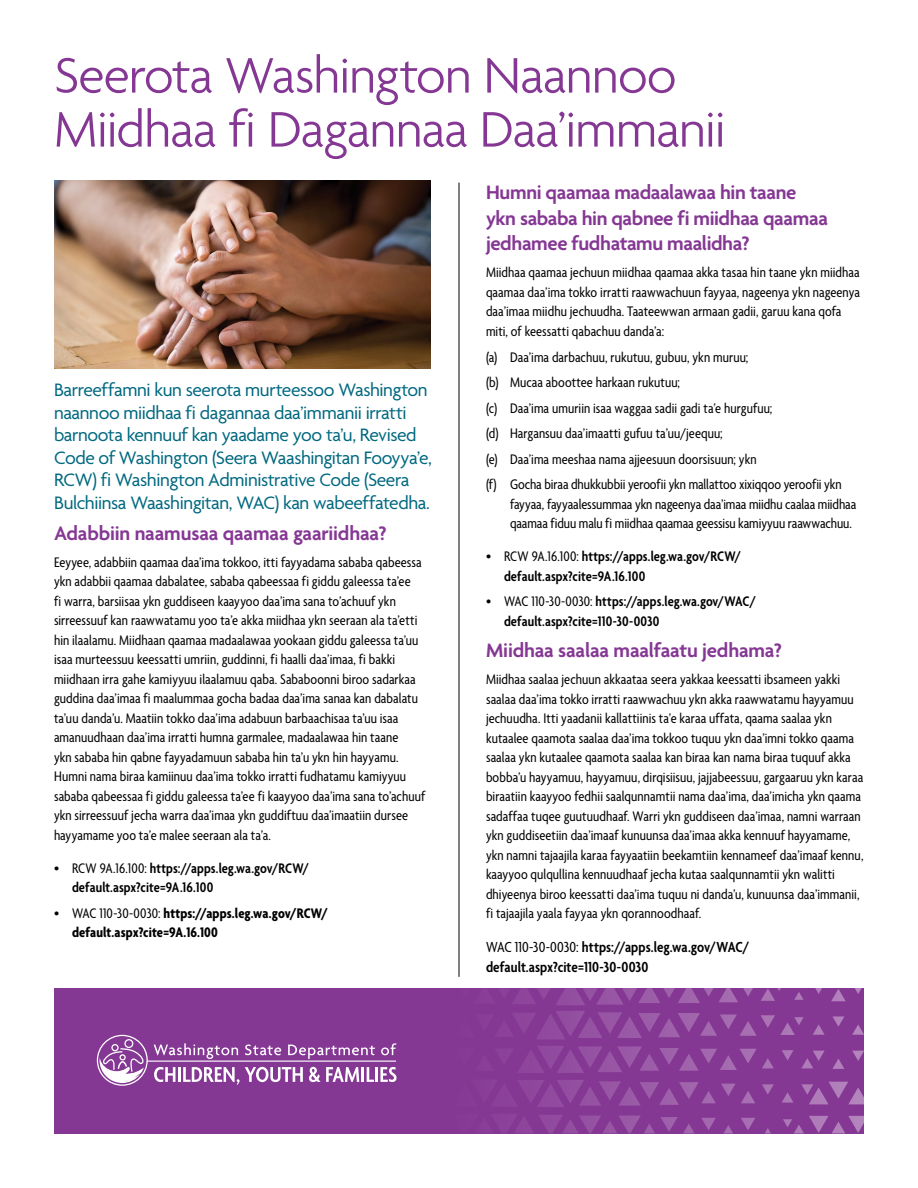
<style>
.page{position:relative;width:918px;height:1188px;background:#fff}
.page>*{position:absolute;margin:0;border:0;box-sizing:border-box;transform-origin:0 0}
.t1{font:300 54px/54px "Agenda";letter-spacing:-.02em;color:#853794}
.t2{font:600 21px/25.5px "Agenda";letter-spacing:-.015em;color:#853794}
.t3{font:19.5px/22.5px "Agenda";letter-spacing:-.02em;color:#00687f}
.t4{font:600 condensed 15.75px/20.2px "Agenda";letter-spacing:.005em;color:#000}
.t5{font:condensed 15px/19.5px "Agenda";letter-spacing:.005em;color:#000}
.t6{font:600 condensed 15px/19.5px "Agenda";letter-spacing:.005em;color:#000}
.t7{font:700 condensed 15px/19.5px "Agenda";letter-spacing:.005em;color:#000}
.s1{font-weight:400;font-size:16.5px}
.s2{font-weight:400}
</style>
<div class="page">
<div style="left:54px;top:988px;width:810px;height:145px;background:#853794"></div>
<svg style="left:661px;top:1117px;width:33px;height:16px"></svg>
<svg style="left:782px;top:1092px;width:12px;height:11px"></svg>
<svg style="left:782px;top:1050px;width:12px;height:10px"></svg>
<svg style="left:762px;top:1084px;width:12px;height:11px"></svg>
<svg style="left:765px;top:1128px;width:6px;height:5px"></svg>
<svg style="left:741px;top:1118px;width:14px;height:12px"></svg>
<svg style="left:724px;top:1125px;width:9px;height:8px"></svg>
<svg style="left:701px;top:1118px;width:15px;height:12px"></svg>
<svg style="left:507px;top:1046px;width:267px;height:27px"></svg>
<svg style="left:507px;top:988px;width:246px;height:17px"></svg>
<svg style="left:507px;top:1114px;width:148px;height:19px"></svg>
<svg style="left:507px;top:1080px;width:248px;height:27px"></svg>
<svg style="left:783px;top:1116px;width:81px;height:17px"></svg>
<svg style="left:801px;top:1082px;width:63px;height:22px"></svg>
<svg style="left:802px;top:1051px;width:22px;height:17px"></svg>
<svg style="left:852px;top:1024px;width:12px;height:11px"></svg>
<svg style="left:832px;top:1059px;width:12px;height:10px"></svg>
<svg style="left:832px;top:1016px;width:12px;height:11px"></svg>
<svg style="left:852px;top:1051px;width:12px;height:10px"></svg>
<svg style="left:813px;top:1024px;width:12px;height:11px"></svg>
<svg style="left:794px;top:992px;width:10px;height:8px"></svg>
<svg style="left:761px;top:988px;width:20px;height:13px"></svg>
<svg style="left:507px;top:1011px;width:297px;height:29px"></svg>
<svg style="left:815px;top:988px;width:7px;height:6px"></svg>
<svg style="left:831px;top:989px;width:15px;height:12px"></svg>
<svg style="left:855px;top:988px;width:7px;height:6px"></svg>
<svg style="left:154px;top:1067px;width:21px;height:15px"></svg>
<hr style="left:178px;top:1067px;width:3px;height:15px;background:#fff">
<svg style="left:183px;top:1067px;width:120px;height:18px"></svg>
<svg style="left:309px;top:1067px;width:50px;height:15px"></svg>
<hr style="left:361px;top:1067px;width:3px;height:15px;background:#fff">
<svg style="left:367px;top:1067px;width:7px;height:15px"></svg>
<hr style="left:375px;top:1067px;width:3px;height:15px;background:#fff">
<svg style="left:380px;top:1067px;width:17px;height:15px"></svg>
<hr style="left:147px;top:1061px;width:249px;height:1px;background:#fff">
<svg style="left:154px;top:1043px;width:84px;height:16px"></svg>
<svg style="left:245px;top:1044px;width:36px;height:11px"></svg>
<svg style="left:288px;top:1045px;width:87px;height:14px"></svg>
<svg style="left:381px;top:1043px;width:15px;height:12px"></svg>
<div style="left:97px;top:1035px;width:51px;height:51px;border:1px solid #fff;border-radius:50%"></div>
<div style="left:124px;top:1039px;width:9px;height:9px;border:1px solid #fff;border-radius:50%"></div>
<div style="left:111px;top:1044px;width:8px;height:7px;border:1px solid #fff;border-radius:50%"></div>
<svg style="left:100px;top:1047px;width:46px;height:36px"></svg>
<img style="left:54px;top:181px;width:376px;height:187px">
<hr style="left:459px;top:183px;width:1px;height:794px;background:#000">
<h1 class="t1" style="left:54px;top:52px;width:673px">Seerota Washington Naannoo<br>Miidhaa fi Dagannaa Daa’immanii</h1>
<p class="t3" style="left:54px;top:380px;width:379px">Barreeffamni kun seerota murteessoo Washington naannoo miidhaa fi dagannaa daa’immanii irratti barnoota kennuuf kan yaadame yoo ta’u, Revised Code of Washington (Seera Waashingitan Fooyya’e, RCW) fi Washington Administrative Code (Seera Bulchiinsa Waashingitan, WAC) kan wabeeffatedha.</p>
<h2 class="t2" style="left:54px;top:522px;width:334px">Adabbiin naamusaa qaamaa gaariidhaa?</h2>
<p class="t5" style="left:54px;top:553px;width:373px">Eeyyee, adabbiin qaamaa daa’ima tokkoo, itti fayyadama sababa qabeessa ykn adabbii qaamaa dabalatee, sababa qabeessaa fi giddu galeessa ta’ee<br>fi warra, barsiisaa ykn guddiseen kaayyoo daa’ima sana to’achuuf ykn sirreessuuf kan raawwatamu yoo ta’e akka miidhaa ykn seeraan ala ta’etti hin ilaalamu. Miidhaan qaamaa madaalawaa yookaan giddu galeessa ta’uu isaa murteessuu keessatti umriin, guddinni, fi haalli daa’imaa, fi bakki miidhaan irra gahe kamiyyuu ilaalamuu qaba. Sababoonni biroo sadarkaa guddina daa’imaa fi maalummaa gocha badaa daa’ima sanaa kan dabalatu ta’uu danda’u. Maatiin tokko daa’ima adabuun barbaachisaa ta’uu isaa amanuudhaan daa’ima irratti humna garmalee, madaalawaa hin taane<br>ykn sababa hin qabne fayyadamuun sababa hin ta’u ykn hin hayyamu.<br>Humni nama biraa kamiinuu daa’ima tokko irratti fudhatamu kamiyyuu sababa qabeessaa fi giddu galeessa ta’ee fi kaayyoo daa’ima sana to’achuuf ykn sirreessuuf jecha warra daa’imaa ykn guddiftuu daa’imaatiin dursee hayyamame yoo ta’e malee seeraan ala ta’a.</p>
<p class="t6" style="left:72px;top:859px;width:239px;text-indent:-18px"><span class="s1">•</span> <span class="s2">RCW 9A.16.100:</span> https://apps.leg.wa.gov/RCW/ default.aspx?cite=9A.16.100</p>
<p class="t7" style="left:72px;top:904px;width:258px;text-indent:-18px"><span class="s1">•</span> <span class="s2">WAC 110-30-0030:</span> https://apps.leg.wa.gov/RCW/ default.aspx?cite=9A.16.100</p>
<h2 class="t2" style="left:486px;top:181px;width:343px">Humni qaamaa madaalawaa hin taane ykn sababa hin qabnee fi miidhaa qaamaa jedhamee fudhatamu maalidha?</h2>
<p class="t5" style="left:486px;top:263px;width:376px">Miidhaa qaamaa jechuun miidhaa qaamaa akka tasaa hin taane ykn miidhaa qaamaa daa’ima tokko irratti raawwachuun fayyaa, nageenya ykn nageenya daa’imaa miidhu jechuudha. Taateewwan armaan gadii, garuu kana qofa miti, of keessatti qabachuu danda’a:</p>
<p class="t5" style="left:486px;top:345px;width:357px;line-height:25.5px">(a) Daa’ima darbachuu, rukutuu, gubuu, ykn muruu;<br>(b) Mucaa aboottee harkaan rukutuu;<br>(c) Daa’ima umuriin isaa waggaa sadii gadi ta’e hurgufuu;<br>(d) Hargansuu daa’imaatti gufuu ta’uu/jeequu;<br>(e) Daa’ima meeshaa nama ajjeesuun doorsisuun; ykn<br>(f) Gocha biraa dhukkubbii yeroofii ykn mallattoo xixiqqoo yeroofii ykn</p>
<p class="t5" style="left:510px;top:495px;width:348px">fayyaa, fayyaalessummaa ykn nageenya daa’imaa miidhu caalaa miidhaa qaamaa fiduu malu fi miidhaa qaamaa geessisu kamiyyuu raawwachuu.</p>
<p class="t6" style="left:504px;top:548px;width:239px;text-indent:-18px"><span class="s1">•</span> <span class="s2">RCW 9A.16.100:</span> https://apps.leg.wa.gov/RCW/ default.aspx?cite=9A.16.100</p>
<p class="t6" style="left:504px;top:593px;width:253px;text-indent:-18px"><span class="s1">•</span> <span class="s2">WAC 110-30-0030:</span> https://apps.leg.wa.gov/WAC/ default.aspx?cite=110-30-0030</p>
<h2 class="t2" style="left:486px;top:639px;width:297px">Miidhaa saalaa maalfaatu jedhama?</h2>
<p class="t5" style="left:486px;top:671px;width:379px">Miidhaa saalaa jechuun akkaataa seera yakkaa keessatti ibsameen yakki saalaa daa’ima tokko irratti raawwachuu ykn akka raawwatamu hayyamuu jechuudha. Itti yaadanii kallattiinis ta’e karaa uffata, qaama saalaa ykn kutaalee qaamota saalaa daa’ima tokkoo tuquu ykn daa’imni tokko qaama saalaa ykn kutaalee qaamota saalaa kan biraa kan nama biraa tuquuf akka bobba’u hayyamuu, hayyamuu, dirqisiisuu, jajjabeessuu, gargaaruu ykn karaa biraatiin kaayyoo fedhii saalqunnamtii nama daa’ima, daa’imicha ykn qaama sadaffaa tuqee guutuudhaaf. Warri ykn guddiseen daa’imaa, namni warraan ykn guddiseetiin daa’imaaf kunuunsa daa’imaa akka kennuuf hayyamame, ykn namni tajaajila karaa fayyaatiin beekamtiin kennameef daa’imaaf kennu, kaayyoo qulqullina kennuudhaaf jecha kutaa saalqunnamtii ykn walitti dhiyeenya biroo keessatti daa’ima tuquu ni danda’u, kunuunsa daa’immanii, fi tajaajila yaala fayyaa ykn qorannoodhaaf.</p>
<p class="t4" style="left:486px;top:938px;width:265px"><span class="s2">WAC 110-30-0030:</span> https://apps.leg.wa.gov/WAC/ default.aspx?cite=110-30-0030</p>
</div>
